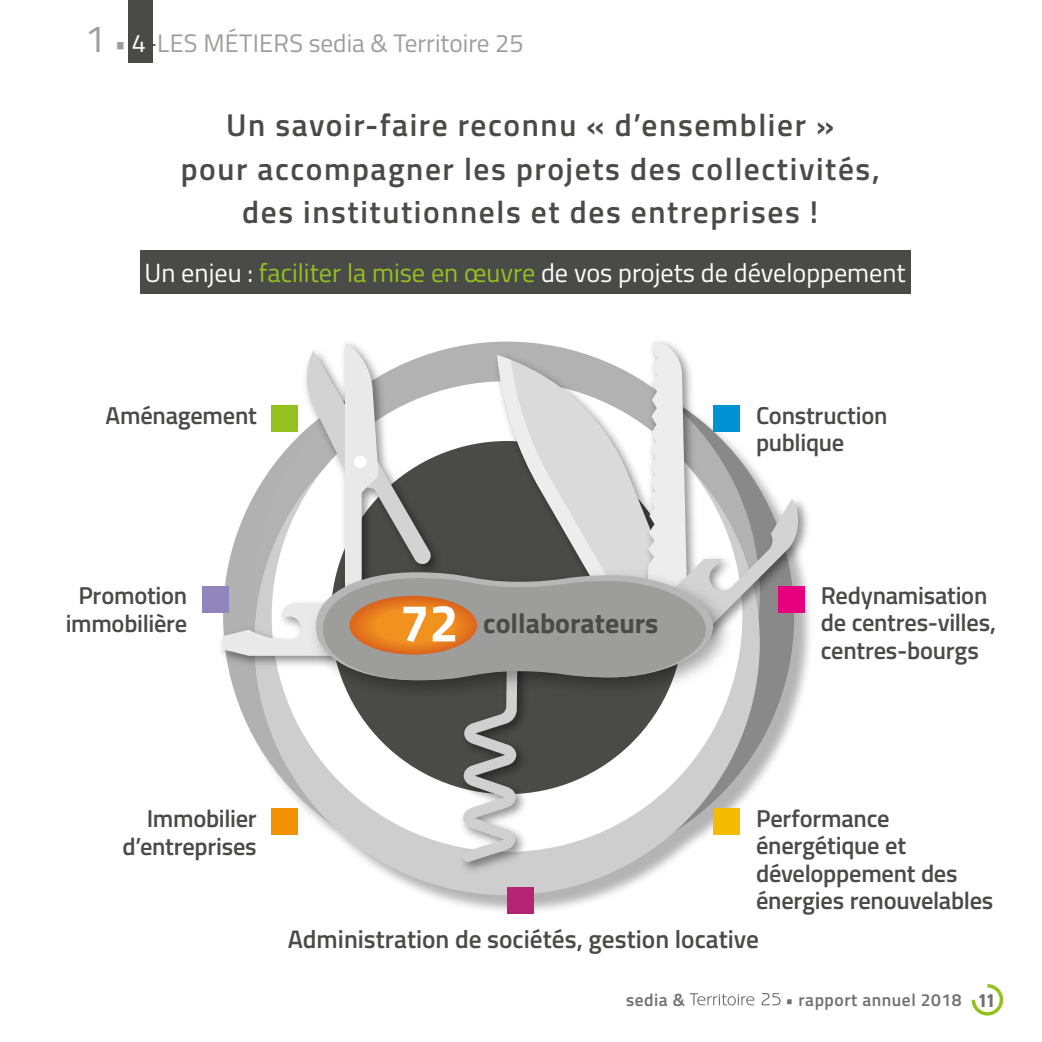
<style>
.page{position:relative;width:1042px;height:1042px;background:#fff}
.page>*{position:absolute;margin:0;border:0;box-sizing:border-box;transform-origin:0 0}
.t1{font:600 31.5px/43.8px "Titillium";letter-spacing:.05em;color:#4a4a49;text-align:center}
.t2{font:700 28px "Titillium";color:#4a4a49}
.t3{font:26.25px "Titillium";color:#fff}
.t4{font:600 25.38px "Titillium";color:#4a4a49}
.t5{font:25.38px "Titillium";color:#9d9d9c}
.t6{font:600 24.5px/27.7px "Titillium";letter-spacing:-.01em;color:#4a4a49}
.t7{font:600 17.5px "Titillium";letter-spacing:.03em;color:#706f6f}
.s1{font-size:37.98px}
.s2{color:#fff}
.s3{color:#4a4a49}
.s4{color:#95c11f}
.s5{font-size:52.5px;color:#fff}
.s6{font-family:"Univers";font-weight:700;font-stretch:condensed;font-size:18.38px}
</style>
<div class="page">
<div style="left:226px;top:345px;width:588px;height:571px;background:#000;opacity:.3"></div>
<div style="left:128px;top:0;width:24px;height:63px;background:#4a4a49"></div>
<div style="left:140px;top:251px;width:770px;height:43px;background:#4a4a49"></div>
<div style="left:202px;top:585px;width:27px;height:27px;background:#9185be"></div>
<img style="left:803px;top:491px;width:11px;height:158px">
<img style="left:455px;top:863px;width:78px;height:14px">
<svg style="left:222px;top:342px;width:581px;height:521px"></svg>
<div style="left:271px;top:405px;width:27px;height:27px;background:#95c11f"></div>
<div style="left:271px;top:808px;width:27px;height:27px;background:#f39200"></div>
<div style="left:507px;top:886px;width:27px;height:27px;background:#b52473"></div>
<div style="left:713px;top:405px;width:27px;height:27px;background:#0093d3"></div>
<div style="left:713px;top:808px;width:27px;height:27px;background:#f4bc00"></div>
<svg style="left:690px;top:993px;width:64px;height:12px"></svg>
<svg style="left:761px;top:993px;width:19px;height:12px"></svg>
<svg style="left:971px;top:984px;width:33px;height:32px"></svg>
<p class="t5" style="left:85px;top:25px;width:440px"><span class="s1">1</span> • <span class="s2">4</span><span class="s3">-</span>LES MÉTIERS sedia &amp; Territoire 25</p>
<p class="t1" style="left:181px;top:101px;width:700px">Un savoir-faire reconnu « d’ensemblier »<br>pour accompagner les projets des collectivités, des institutionnels et des entreprises !</p>
<p class="t3" style="left:145px;top:254px;width:763px">Un enjeu : <span class="s4">faciliter la mise en œuvre</span> de vos projets de développement</p>
<p class="t6" style="left:106px;top:400px;width:153px">Aménagement</p>
<p class="t6" style="left:66px;top:581px;width:123px;text-align:center">Promotion immobilière</p>
<p class="t2" style="left:400px;top:601px;width:260px"><span class="s5">72</span> collaborateurs</p>
<p class="t6" style="left:756px;top:400px;width:133px">Construction publique</p>
<p class="t6" style="left:821px;top:580px;width:177px">Redynamisation de centres-villes, centres-bourgs</p>
<p class="t6" style="left:122px;top:803px;width:136px;text-align:right">Immobilier d’entreprises</p>
<p class="t6" style="left:756px;top:803px;width:239px">Performance énergétique et développement des énergies renouvelables</p>
<p class="t4" style="left:288px;top:919px;width:473px">Administration de sociétés, gestion locative</p>
<p class="t7" style="left:626px;top:986px;width:60px">sedia &amp;</p>
<p class="t7" style="left:785px;top:986px;width:211px">• rapport annuel 2018 <span class="s6">11</span></p>
</div>
